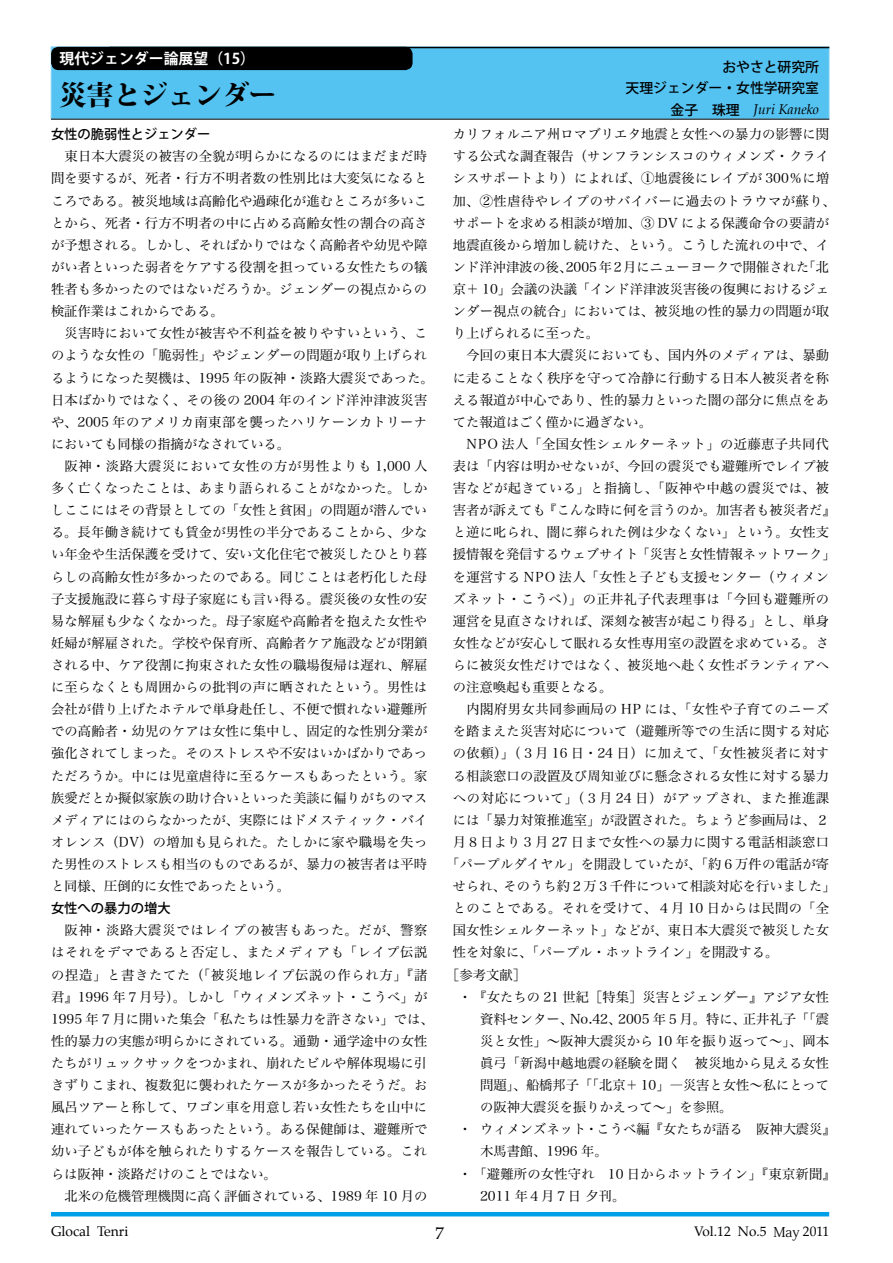
<style>
.page{position:relative;width:893px;height:1263px;background:#fff}
.page>*{position:absolute;margin:0;border:0;box-sizing:border-box;transform-origin:0 0}
.t1{font:800 27.15px "Koz Min Pro";color:#000}
.t2{font:16.95px "Palatino";color:#000}
.t3{font:700 14.85px "Koz Go Pro";color:#fff}
.t4{font:500 13.8px/21.3px "Koz Go Pro";color:#000;text-align:right}
.t5{font:italic 13.8px "Palatino";color:#000}
.t6{font:13.8px "Palatino";color:#000}
.t7{font:13.5px "Palatino";color:#000}
.t8{font:13.35px/22px "Hira Min Pro W3";letter-spacing:.01em;color:#000}
.t9{font:13.35px "Hira Min Pro W3";letter-spacing:.04em;color:#000}
.t10{font:13.35px "Hira Min Pro W3";letter-spacing:.05em;color:#000}
.t11{font:13.35px "Hira Min Pro W3";letter-spacing:.03em;color:#000}
.t12{font:13.35px "Hira Min Pro W3";letter-spacing:.035em;color:#000}
.t13{font:500 13.35px "Koz Go Pro";color:#000}
.s1{font-family:"Koz Go Pro";font-weight:500;font-style:normal}
.s2{font-family:"Koz Min Pro"}
</style>
<div class="page">
<hr style="left:51px;top:1212px;width:778px;height:4px;background:#00a0e9">
<div style="left:51px;top:47px;width:778px;height:72px;background:#54c3f1;border:1px solid #7ecef4"></div>
<hr style="left:51px;top:119px;width:778px;height:1px;background:#000">
<hr style="left:109px;top:47px;width:720px;height:1px;background:#000">
<div style="left:52px;top:48px;width:360px;height:21px;background:#000;border-radius:7px"></div>
<div style="left:51px;top:47px;width:362px;height:23px;border:2px solid #000;border-radius:7px"></div>
<p class="t3" style="left:60px;top:49px;width:197px">現代ジェンダー論展望（15）</p>
<h1 class="t1" style="left:59px;top:74px;width:218px">災害とジェンダー</h1>
<p class="t13" style="left:51px;top:126px;width:161px">女性の脆弱性とジェンダー</p>
<p class="t8" style="left:51px;top:144px;width:378px;text-align:justify;text-indent:14px">東日本大震災の被害の全貌が明らかになるのにはまだまだ時間を要するが、死者・行方不明者数の性別比は大変気になるところである。被災地域は高齢化や過疎化が進むところが多いことから、死者・行方不明者の中に占める高齢女性の割合の高さが予想される。しかし、そればかりではなく高齢者や幼児や障がい者といった弱者をケアする役割を担っている女性たちの犠牲者も多かったのではないだろうか。ジェンダーの視点からの検証作業はこれからである。</p>
<p class="t8" style="left:51px;top:321px;width:384px;text-indent:14px">災害時において女性が被害や不利益を被りやすいという、このような女性の「脆弱性」やジェンダーの問題が取り上げられるようになった契機は、1995 年の阪神・淡路大震災であった。日本ばかりではなく、その後の 2004 年のインド洋沖津波災害や、2005 年のアメリカ南東部を襲ったハリケーンカトリーナにおいても同様の指摘がなされている。</p>
<p class="t8" style="left:51px;top:454px;width:378px;text-align:justify;text-indent:14px">阪神・淡路大震災において女性の方が男性よりも 1,000 人多く亡くなったことは、あまり語られることがなかった。しかしここにはその背景としての「女性と貧困」の問題が潜んでいる。長年働き続けても賃金が男性の半分であることから、少ない年金や生活保護を受けて、安い文化住宅で被災したひとり暮らしの高齢女性が多かったのである。同じことは老朽化した母子支援施設に暮らす母子家庭にも言い得る。震災後の女性の安易な解雇も少なくなかった。母子家庭や高齢者を抱えた女性や妊婦が解雇された。学校や保育所、高齢者ケア施設などが閉鎖される中、ケア役割に拘束された女性の職場復帰は遅れ、解雇に至らなくとも周囲からの批判の声に晒されたという。男性は会社が借り上げたホテルで単身赴任し、不便で慣れない避難所での高齢者・幼児のケアは女性に集中し、固定的な性別分業が強化されてしまった。そのストレスや不安はいかばかりであっただろうか。中には児童虐待に至るケースもあったという。家族愛だとか擬似家族の助け合いといった美談に偏りがちのマスメディアにはのらなかったが、実際にはドメスティック・バイオレンス（DV）の増加も見られた。たしかに家や職場を失った男性のストレスも相当のものであるが、暴力の被害者は平時と同様、圧倒的に女性であったという。</p>
<p class="t13" style="left:51px;top:900px;width:121px">女性への暴力の増大</p>
<p class="t8" style="left:51px;top:918px;width:384px;text-indent:14px">阪神・淡路大震災ではレイプの被害もあった。だが、警察はそれをデマであると否定し、またメディアも「レイプ伝説の捏造」と書きたてた（「被災地レイプ伝説の作られ方」『諸君』1996 年７月号）。しかし「ウィメンズネット・こうべ」が<br>1995 年７月に開いた集会「私たちは性暴力を許さない」では、性的暴力の実態が明らかにされている。通勤・通学途中の女性たちがリュックサックをつかまれ、崩れたビルや解体現場に引きずりこまれ、複数犯に襲われたケースが多かったそうだ。お風呂ツアーと称して、ワゴン車を用意し若い女性たちを山中に連れていったケースもあったという。ある保健師は、避難所で幼い子どもが体を触られたりするケースを報告している。これらは阪神・淡路だけのことではない。</p>
<p class="t8" style="left:65px;top:1183px;width:364px">北米の危機管理機関に高く評価されている、1989 年 10 月の</p>
<p class="t4" style="left:626px;top:57px;width:195px">おやさと研究所<br>天理ジェンダー・女性学研究室</p>
<p class="t5" style="left:643px;top:98px;width:178px"><span class="s1">　　金子　珠理　</span>Juri Kaneko</p>
<p class="t8" style="left:453px;top:122px;width:385px">カリフォルニア州ロマブリエタ地震と女性への暴力の影響に関する公式な調査報告（サンフランシスコのウィメンズ・クライシスサポートより）によれば、①地震後にレイプが 300％に増加、②性虐待やレイプのサバイバーに過去のトラウマが蘇り、サポートを求める相談が増加、③ DV による保護命令の要請が地震直後から増加し続けた、という。こうした流れの中で、インド洋沖津波の後、2005年2月にニューヨークで開催された「北京＋ 10」会議の決議「インド洋津波災害後の復興におけるジェンダー視点の統合」においては、被災地の性的暴力の問題が取り上げられるに至った。</p>
<p class="t8" style="left:453px;top:343px;width:378px;text-align:justify;text-indent:14px">今回の東日本大震災においても、国内外のメディアは、暴動に走ることなく秩序を守って冷静に行動する日本人被災者を称える報道が中心であり、性的暴力といった闇の部分に焦点をあてた報道はごく僅かに過ぎない。</p>
<p class="t8" style="left:453px;top:432px;width:384px;text-indent:14px">NPO 法人「全国女性シェルターネット」の近藤恵子共同代表は「内容は明かせないが、今回の震災でも避難所でレイプ被害などが起きている」と指摘し、「阪神や中越の震災では、被害者が訴えても『こんな時に何を言うのか。加害者も被災者だ』と逆に叱られ、闇に葬られた例は少なくない」という。女性支援情報を発信するウェブサイト「災害と女性情報ネットワーク」を運営する NPO 法人「女性と子ども支援センター（ウィメンズネット・こうべ）」の正井礼子代表理事は「今回も避難所の運営を見直さなければ、深刻な被害が起こり得る」とし、単身女性などが安心して眠れる女性専用室の設置を求めている。さらに被災女性だけではなく、被災地へ赴く女性ボランティアへの注意喚起も重要となる。</p>
<p class="t12" style="left:466px;top:698px;width:364px">内閣府男女共同参画局の HP には、「女性や子育てのニーズ</p>
<p class="t8" style="left:453px;top:719px;width:378px">を踏まえた災害対応について（避難所等での生活に関する対応</p>
<p class="t9" style="left:453px;top:742px;width:378px">の依頼）」（３月 16 日・24 日）に加えて、「女性被災者に対す</p>
<p class="t8" style="left:453px;top:763px;width:378px">る相談窓口の設置及び周知並びに懸念される女性に対する暴力</p>
<p class="t10" style="left:453px;top:786px;width:378px">への対応について」（３月 24 日）がアップされ、また推進課</p>
<p class="t8" style="left:453px;top:807px;width:378px">には「暴力対策推進室」が設置された。ちょうど参画局は、２</p>
<p class="t8" style="left:453px;top:830px;width:378px">月８日より 3 月 27 日まで女性への暴力に関する電話相談窓口</p>
<p class="t8" style="left:446px;top:852px;width:384px">「パープルダイヤル」を開設していたが、「約６万件の電話が寄</p>
<p class="t8" style="left:453px;top:874px;width:384px">せられ、そのうち約２万３千件について相談対応を行いました」</p>
<p class="t11" style="left:453px;top:897px;width:378px">とのことである。それを受けて、４月 10 日からは民間の「全</p>
<p class="t8" style="left:453px;top:918px;width:378px">国女性シェルターネット」などが、東日本大震災で被災した女</p>
<p class="t8" style="left:453px;top:940px;width:327px">性を対象に、「パープル・ホットライン」を開設する。</p>
<p class="t8" style="left:446px;top:962px;width:81px">［参考文献］</p>
<p class="t8" style="left:458px;top:984px;width:372px">・ 『女たちの 21 世紀［特集］災害とジェンダー』アジア女性</p>
<p class="t8" style="left:480px;top:1006px;width:351px">資料センター、No.42、2005 年５月。特に、正井礼子「「震</p>
<p class="t8" style="left:480px;top:1029px;width:350px">災と女性」～阪神大震災から 10 年を振り返って～」、岡本</p>
<p class="t8" style="left:480px;top:1051px;width:351px">眞弓「新潟中越地震の経験を聞く　被災地から見える女性</p>
<p class="t8" style="left:480px;top:1073px;width:351px">問題」、船橋邦子「「北京＋ 10」―災害と女性～私にとって</p>
<p class="t8" style="left:480px;top:1095px;width:254px">の阪神大震災を振りかえって～」を参照。</p>
<p class="t8" style="left:458px;top:1117px;width:379px">・ ウィメンズネット・こうべ編『女たちが語る　阪神大震災』</p>
<p class="t8" style="left:480px;top:1139px;width:129px">木馬書館、1996 年。</p>
<p class="t8" style="left:458px;top:1161px;width:379px">・ 「避難所の女性守れ　10 日からホットライン」『東京新聞』</p>
<p class="t8" style="left:480px;top:1183px;width:147px">2011 年４月７日夕刊。</p>
<p class="t6" style="left:51px;top:1220px;width:79px">Glocal Tenri</p>
<p class="t2" style="left:435px;top:1219px;width:10px">7</p>
<p class="t7" style="left:694px;top:1220px;width:136px">Vol.12 No.5 <span class="s2">May</span> 2011</p>
</div>
